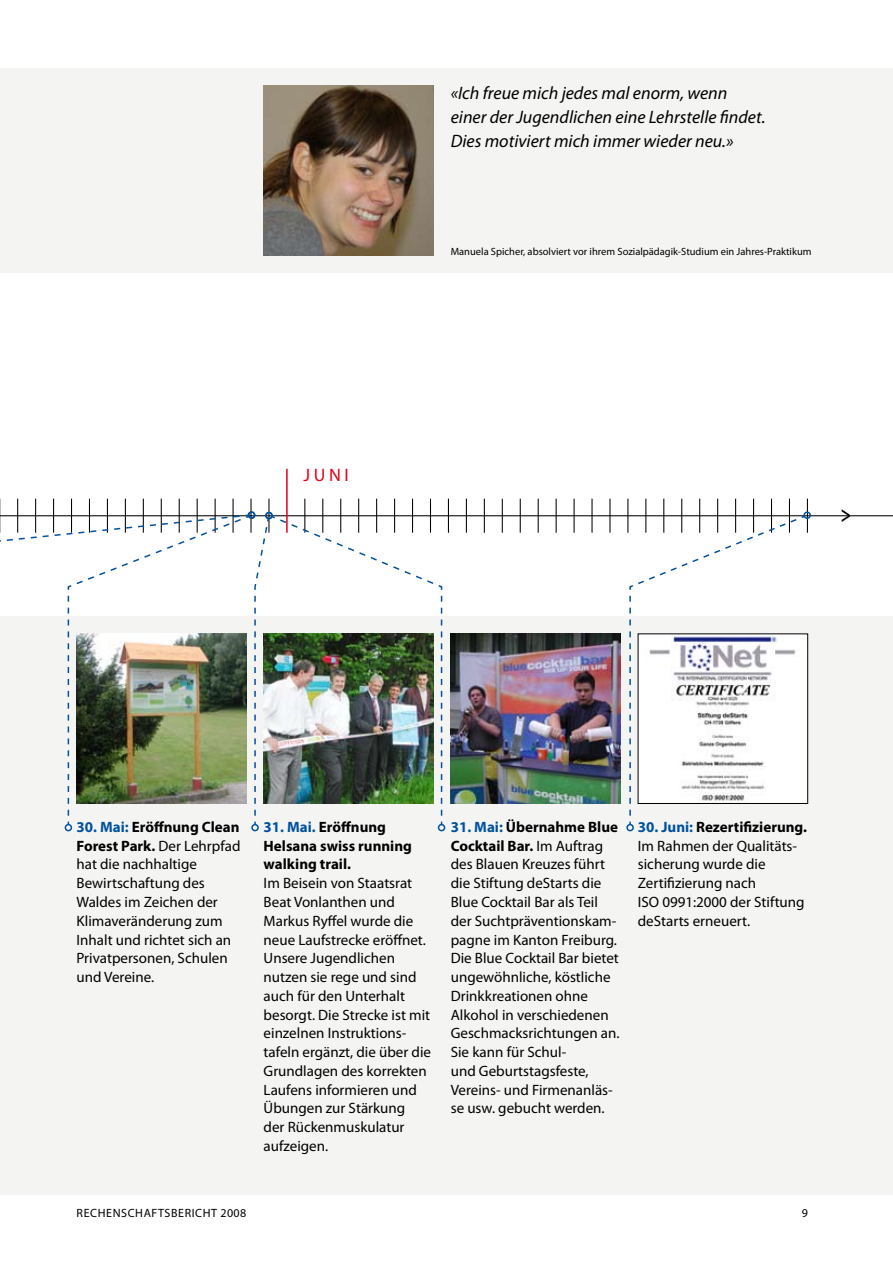
<style>
.page{position:relative;width:893px;height:1263px;background:#fff}
.page>*{position:absolute;margin:0;border:0;box-sizing:border-box;transform-origin:0 0}
.t1{font:600 23.85px "Myriad Pro";color:#000;scale:.72 1}
.t2{font:italic 18px/24px "Myriad Pro";color:#000}
.t3{font:18px "Myriad Pro";color:#e2001a}
.t4{font:15px/18.8px "Myriad Pro";color:#000}
.t5{font:700 15px/18.8px "Myriad Pro";color:#000}
.t6{font:12px "Myriad Pro";letter-spacing:.05em;color:#000}
.t7{font:10.5px "Myriad Pro";color:#000}
.s1{font-weight:700;color:#00519e}
.s2{font-weight:700}
.s3{color:#00519e}
</style>
<div class="page">
<div style="left:0;top:68px;width:893px;height:204px;background:#f4f4f3"></div>
<div style="left:0;top:617px;width:893px;height:578px;background:#f4f4f3"></div>
<hr style="left:0;top:515px;width:893px;height:1px;background:#000">
<hr style="left:0;top:499px;width:1px;height:34px;background:#000">
<hr style="left:17px;top:499px;width:1px;height:34px;background:#000">
<hr style="left:35px;top:499px;width:1px;height:34px;background:#000">
<hr style="left:53px;top:499px;width:1px;height:34px;background:#000">
<hr style="left:71px;top:499px;width:1px;height:34px;background:#000">
<hr style="left:89px;top:499px;width:1px;height:34px;background:#000">
<hr style="left:107px;top:499px;width:1px;height:34px;background:#000">
<hr style="left:125px;top:499px;width:1px;height:34px;background:#000">
<hr style="left:143px;top:499px;width:1px;height:34px;background:#000">
<hr style="left:161px;top:499px;width:1px;height:34px;background:#000">
<hr style="left:179px;top:499px;width:1px;height:34px;background:#000">
<hr style="left:197px;top:499px;width:1px;height:34px;background:#000">
<hr style="left:215px;top:499px;width:1px;height:34px;background:#000">
<hr style="left:233px;top:499px;width:1px;height:34px;background:#000">
<hr style="left:250px;top:499px;width:2px;height:34px;background:#000">
<hr style="left:286px;top:469px;width:2px;height:64px;background:#e2001a">
<hr style="left:268px;top:499px;width:1px;height:34px;background:#000">
<hr style="left:304px;top:499px;width:1px;height:34px;background:#000">
<hr style="left:322px;top:499px;width:1px;height:34px;background:#000">
<hr style="left:340px;top:499px;width:1px;height:34px;background:#000">
<hr style="left:358px;top:499px;width:1px;height:34px;background:#000">
<hr style="left:376px;top:499px;width:1px;height:34px;background:#000">
<hr style="left:394px;top:499px;width:1px;height:34px;background:#000">
<hr style="left:412px;top:499px;width:1px;height:34px;background:#000">
<hr style="left:430px;top:499px;width:1px;height:34px;background:#000">
<hr style="left:448px;top:499px;width:1px;height:34px;background:#000">
<hr style="left:466px;top:499px;width:1px;height:34px;background:#000">
<hr style="left:484px;top:499px;width:1px;height:34px;background:#000">
<hr style="left:502px;top:499px;width:1px;height:34px;background:#000">
<hr style="left:520px;top:499px;width:1px;height:34px;background:#000">
<hr style="left:538px;top:499px;width:1px;height:34px;background:#000">
<hr style="left:556px;top:499px;width:1px;height:34px;background:#000">
<hr style="left:574px;top:499px;width:1px;height:34px;background:#000">
<hr style="left:591px;top:499px;width:2px;height:34px;background:#000">
<hr style="left:609px;top:499px;width:1px;height:34px;background:#000">
<hr style="left:627px;top:499px;width:1px;height:34px;background:#000">
<hr style="left:645px;top:499px;width:1px;height:34px;background:#000">
<hr style="left:663px;top:499px;width:1px;height:34px;background:#000">
<hr style="left:681px;top:499px;width:1px;height:34px;background:#000">
<hr style="left:699px;top:499px;width:1px;height:34px;background:#000">
<hr style="left:735px;top:499px;width:1px;height:34px;background:#000">
<hr style="left:771px;top:499px;width:1px;height:34px;background:#000">
<hr style="left:717px;top:499px;width:1px;height:34px;background:#000">
<hr style="left:753px;top:499px;width:1px;height:34px;background:#000">
<hr style="left:789px;top:499px;width:1px;height:34px;background:#000">
<hr style="left:807px;top:499px;width:1px;height:34px;background:#000">
<img style="left:451px;top:634px;width:170px;height:170px">
<div style="left:248px;top:511px;width:7px;height:8px;border:2px solid #00519e;border-radius:50%"></div>
<svg style="left:0;top:514px;width:67px;height:28px"></svg>
<img style="left:67px;top:514px;width:184px;height:312px">
<div style="left:65px;top:824px;width:7px;height:7px;border:2px solid #00519e;border-radius:50%"></div>
<div style="left:248px;top:511px;width:8px;height:8px;border:2px solid #00519e;border-radius:50%"></div>
<svg style="left:629px;top:514px;width:177px;height:312px"></svg>
<div style="left:626px;top:824px;width:8px;height:7px;border:2px solid #00519e;border-radius:50%"></div>
<div style="left:803px;top:511px;width:8px;height:8px;border:2px solid #00519e;border-radius:50%"></div>
<svg style="left:254px;top:517px;width:16px;height:309px"></svg>
<div style="left:251px;top:824px;width:8px;height:7px;border:2px solid #00519e;border-radius:50%"></div>
<img style="left:270px;top:515px;width:173px;height:311px">
<div style="left:438px;top:824px;width:7px;height:7px;border:2px solid #00519e;border-radius:50%"></div>
<div style="left:265px;top:512px;width:8px;height:7px;border:2px solid #00519e;border-radius:50%"></div>
<img style="left:264px;top:85px;width:170px;height:170px">
<img style="left:640px;top:636px;width:166px;height:166px">
<div style="left:638px;top:634px;width:170px;height:170px;border:1px solid #000"></div>
<p class="t3" style="left:304px;top:465px;width:47px">JUN I</p>
<p class="t2" style="left:451px;top:80px;width:316px">«Ich freue mich jedes mal enorm, wenn einer der Jugendlichen eine Lehrstelle findet.<br>Dies motiviert mich immer wieder neu.»</p>
<p class="t7" style="left:451px;top:246px;width:362px">Manuela Spicher, absolviert vor ihrem Sozialpädagik-Studium ein Jahres-Praktikum</p>
<h1 class="t1" style="left:841px;top:501px;width:16px">&gt;</h1>
<p class="t4" style="left:77px;top:818px;width:165px"><span class="s1">30. Mai:</span> <span class="s2">Eröffnung Clean<br>Forest Park.</span> Der Lehrpfad hat die nachhaltige<br>Bewirtschaftung des<br>Waldes im Zeichen der<br>Klimaveränderung zum<br>Inhalt und richtet sich an<br>Privatpersonen, Schulen und Vereine.</p>
<p class="t5" style="left:264px;top:818px;width:150px"><span class="s3">31. Mai.</span> Eröffnung<br>Helsana swiss running walking trail.</p>
<p class="t4" style="left:264px;top:874px;width:169px">Im Beisein von Staatsrat<br>Beat Vonlanthen und<br>Markus Ryffel wurde die neue Laufstrecke eröffnet.<br>Unsere Jugendlichen nutzen sie rege und sind auch für den Unterhalt besorgt. Die Strecke ist mit einzelnen Instruktions&shy;tafeln ergänzt, die über die<br>Grundlagen des korrekten<br>Laufens informieren und<br>Übungen zur Stärkung<br>der Rückenmuskulatur aufzeigen.</p>
<p class="t4" style="left:451px;top:818px;width:170px"><span class="s1">31. Mai:</span> <span class="s2">Übernahme Blue<br>Cocktail Bar.</span> Im Auftrag des Blauen Kreuzes führt die Stiftung deStarts die<br>Blue Cocktail Bar als Teil der Suchtpräventionskam&shy;pagne im Kanton Freiburg.<br>Die Blue Cocktail Bar bietet ungewöhnliche, köstliche<br>Drinkkreationen ohne<br>Alkohol in verschiedenen<br>Geschmacksrichtungen an.<br>Sie kann für Schul-<br>und Geburtstagsfeste,<br>Vereins- und Firmenanläs&shy;se usw. gebucht werden.</p>
<p class="t4" style="left:638px;top:818px;width:171px"><span class="s1">30. Juni:</span> <span class="s2">Rezertifizierung.<br></span>Im Rahmen der Qualitäts&shy;sicherung wurde die<br>Zertifizierung nach<br>ISO 0991:2000 der Stiftung deStarts erneuert.</p>
<p class="t6" style="left:77px;top:1206px;width:53px">Rech enschaf</p>
<p class="t6" style="left:158px;top:1206px;width:90px">tsb ericht 2008</p>
<p class="t6" style="left:802px;top:1206px;width:8px">9</p>
</div>
